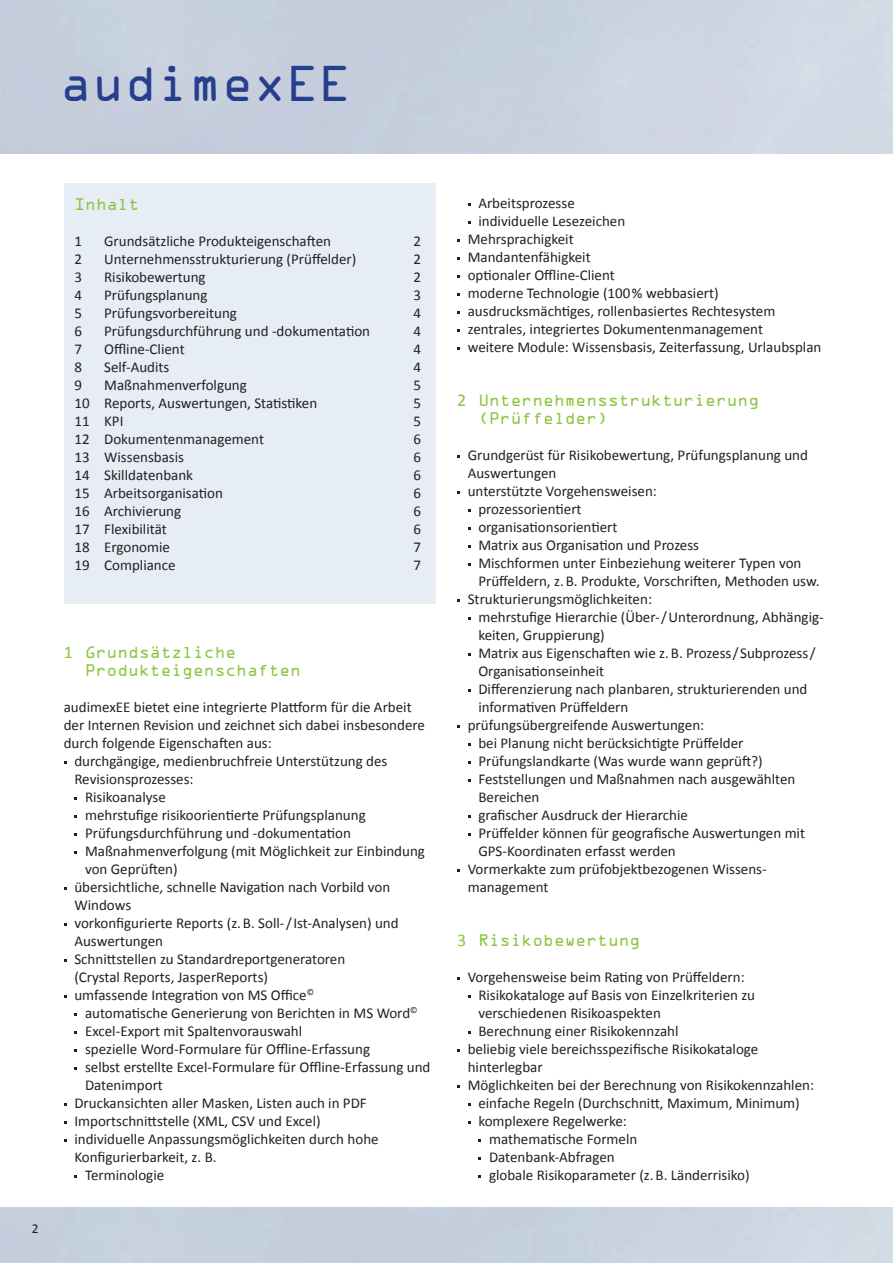
<style>
.page{position:relative;width:893px;height:1263px;background:#fff}
.page>*{position:absolute;margin:0;border:0;box-sizing:border-box;transform-origin:0 0}
.t1{font:45px "OCRAM";color:#253f8e}
.t2{font:15px "Calibri";color:#231f20}
.t3{font:15px/18px "OCRAM";color:#8bc63e}
.t4{font:13.5px "Calibri";color:#231f20}
.s1{font-family:"Calibri";font-size:18px}
</style>
<div class="page">
<hr style="left:892px;top:1208px;width:1px;height:55px;background:#e7edf5">
<div style="left:64px;top:183px;width:372px;height:421px;background:#e7edf5"></div>
<h1 class="t1" style="left:60px;top:57px;width:293px">audimexEE</h1>
<p class="t3" style="left:74px;top:196px;width:66px">Inhalt</p>
<p class="t2" style="left:74px;top:232px;width:9px">1</p>
<p class="t2" style="left:104px;top:232px;width:228px">Grundsätzliche Produkteigenschaften</p>
<p class="t2" style="left:413px;top:232px;width:9px">2</p>
<p class="t2" style="left:74px;top:250px;width:9px">2</p>
<p class="t2" style="left:104px;top:250px;width:254px">Unternehmensstrukturierung (Prüffelder)</p>
<p class="t2" style="left:413px;top:250px;width:9px">2</p>
<p class="t2" style="left:74px;top:268px;width:9px">3</p>
<p class="t2" style="left:104px;top:268px;width:103px">Risikobewertung</p>
<p class="t2" style="left:413px;top:268px;width:9px">2</p>
<p class="t2" style="left:74px;top:286px;width:9px">4</p>
<p class="t2" style="left:104px;top:286px;width:105px">Prüfungsplanung</p>
<p class="t2" style="left:413px;top:286px;width:9px">3</p>
<p class="t2" style="left:74px;top:304px;width:9px">5</p>
<p class="t2" style="left:104px;top:304px;width:134px">Prüfungsvorbereitung</p>
<p class="t2" style="left:413px;top:304px;width:9px">4</p>
<p class="t2" style="left:74px;top:322px;width:9px">6</p>
<p class="t2" style="left:104px;top:322px;width:267px">Prüfungsdurchführung und -dokumentation</p>
<p class="t2" style="left:413px;top:322px;width:9px">4</p>
<p class="t2" style="left:74px;top:340px;width:20px">7 O</p>
<p class="t2" style="left:114px;top:340px;width:72px">ffline-Client</p>
<p class="t2" style="left:413px;top:340px;width:9px">4</p>
<p class="t2" style="left:74px;top:358px;width:9px">8</p>
<p class="t2" style="left:104px;top:358px;width:67px">Self-Audits</p>
<p class="t2" style="left:413px;top:358px;width:9px">4</p>
<p class="t2" style="left:74px;top:376px;width:9px">9</p>
<p class="t2" style="left:104px;top:376px;width:144px">Maßnahmenverfolgung</p>
<p class="t2" style="left:413px;top:376px;width:9px">5</p>
<p class="t2" style="left:74px;top:394px;width:244px">10 Reports, Auswertungen, Statistiken</p>
<p class="t2" style="left:413px;top:394px;width:9px">5</p>
<p class="t2" style="left:74px;top:412px;width:51px">11 KPI</p>
<p class="t2" style="left:413px;top:412px;width:9px">5</p>
<p class="t2" style="left:74px;top:430px;width:191px">12 Dokumentenmanagement</p>
<p class="t2" style="left:413px;top:430px;width:9px">6</p>
<p class="t2" style="left:74px;top:448px;width:111px">13 Wissensbasis</p>
<p class="t2" style="left:413px;top:448px;width:9px">6</p>
<p class="t2" style="left:74px;top:466px;width:120px">14 Skilldatenbank</p>
<p class="t2" style="left:413px;top:466px;width:9px">6</p>
<p class="t2" style="left:74px;top:484px;width:150px">15 Arbeitsorganisation</p>
<p class="t2" style="left:413px;top:484px;width:9px">6</p>
<p class="t2" style="left:74px;top:502px;width:108px">16 Archivierung</p>
<p class="t2" style="left:413px;top:502px;width:9px">6</p>
<p class="t2" style="left:74px;top:520px;width:94px">17 Flexibilität</p>
<p class="t2" style="left:413px;top:520px;width:9px">6</p>
<p class="t2" style="left:74px;top:538px;width:97px">18 Ergonomie</p>
<p class="t2" style="left:413px;top:538px;width:9px">7</p>
<p class="t2" style="left:74px;top:556px;width:103px">19 Compliance</p>
<p class="t2" style="left:413px;top:556px;width:9px">7</p>
<p class="t4" style="left:32px;top:1220px;width:8px">2</p>
<p class="t3" style="left:85px;top:644px;width:218px;text-indent:-21px"><span class="s1">1</span> Grundsätzliche<br>Produkteigenschaften</p>
<p class="t2" style="left:64px;top:697px;width:349px">audimexEE bietet eine integrierte Plattform für die Arbeit</p>
<p class="t2" style="left:64px;top:715px;width:363px">der Internen Revision und zeichnet sich dabei insbesondere</p>
<p class="t2" style="left:64px;top:733px;width:210px">durch folgende Eigenschaften aus:</p>
<p class="t2" style="left:74px;top:751px;width:315px">durchgängige, medienbruchfreie Unterstützung des</p>
<p class="t2" style="left:74px;top:769px;width:121px">Revisionsprozesses:</p>
<p class="t2" style="left:85px;top:787px;width:82px">Risikoanalyse</p>
<p class="t2" style="left:85px;top:805px;width:282px">mehrstufige risikoorientierte Prüfungsplanung</p>
<p class="t2" style="left:85px;top:823px;width:267px">Prüfungsdurchführung und -dokumentation</p>
<p class="t2" style="left:85px;top:841px;width:341px">Maßnahmenverfolgung (mit Möglichkeit zur Einbindung</p>
<p class="t2" style="left:85px;top:859px;width:94px">von Geprüften)</p>
<p class="t2" style="left:74px;top:877px;width:317px">übersichtliche, schnelle Navigation nach Vorbild von</p>
<p class="t2" style="left:74px;top:895px;width:58px">Windows</p>
<p class="t2" style="left:74px;top:913px;width:326px">vorkonfigurierte Reports (z. B. Soll-/Ist-Analysen) und</p>
<p class="t2" style="left:74px;top:931px;width:90px">Auswertungen</p>
<p class="t2" style="left:74px;top:949px;width:272px">Schnittstellen zu Standardreportgeneratoren</p>
<p class="t2" style="left:74px;top:967px;width:195px">(Crystal Reports, JasperReports)</p>
<p class="t2" style="left:74px;top:985px;width:241px">umfassende Integration von MS Office<sup>©</sup></p>
<p class="t2" style="left:85px;top:1003px;width:334px">automatische Generierung von Berichten in MS Word<sup>©</sup></p>
<p class="t2" style="left:85px;top:1021px;width:219px">Excel-Export mit Spaltenvorauswahl</p>
<p class="t2" style="left:85px;top:1039px;width:287px">spezielle Word-Formulare für Offline-Erfassung</p>
<p class="t2" style="left:85px;top:1057px;width:347px">selbst erstellte Excel-Formulare für Offline-Erfassung und</p>
<p class="t2" style="left:85px;top:1075px;width:79px">Datenimport</p>
<p class="t2" style="left:74px;top:1093px;width:294px">Druckansichten aller Masken, Listen auch in PDF</p>
<p class="t2" style="left:74px;top:1111px;width:248px">Importschnittstelle (XML, CSV und Excel)</p>
<p class="t2" style="left:74px;top:1129px;width:306px">individuelle Anpassungsmöglichkeiten durch hohe</p>
<p class="t2" style="left:74px;top:1147px;width:144px">Konfigurierbarkeit, z. B.</p>
<p class="t2" style="left:85px;top:1165px;width:81px">Terminologie</p>
<p class="t2" style="left:478px;top:193px;width:98px">Arbeitsprozesse</p>
<p class="t2" style="left:478px;top:211px;width:148px">individuelle Lesezeichen</p>
<p class="t2" style="left:468px;top:229px;width:107px">Mehrsprachigkeit</p>
<p class="t2" style="left:468px;top:247px;width:124px">Mandantenfähigkeit</p>
<p class="t2" style="left:468px;top:265px;width:149px">optionaler Offline-Client</p>
<p class="t2" style="left:468px;top:283px;width:252px">moderne Technologie (100% webbasiert)</p>
<p class="t2" style="left:468px;top:301px;width:309px">ausdrucksmächtiges, rollenbasiertes Rechtesystem</p>
<p class="t2" style="left:468px;top:319px;width:297px">zentrales, integriertes Dokumentenmanagement</p>
<p class="t2" style="left:468px;top:337px;width:355px">weitere Module: Wissensbasis, Zeiterfassung, Urlaubsplan</p>
<p class="t3" style="left:478px;top:392px;width:282px;text-indent:-21px"><span class="s1">2</span> Unternehmensstrukturierung (Prüffelder)</p>
<p class="t2" style="left:468px;top:445px;width:342px">Grundgerüst für Risikobewertung, Prüfungsplanung und</p>
<p class="t2" style="left:468px;top:463px;width:90px">Auswertungen</p>
<p class="t2" style="left:468px;top:481px;width:191px">unterstützte Vorgehensweisen:</p>
<p class="t2" style="left:478px;top:499px;width:105px">prozessorientiert</p>
<p class="t2" style="left:478px;top:517px;width:141px">organisationsorientiert</p>
<p class="t2" style="left:478px;top:535px;width:222px">Matrix aus Organisation und Prozess</p>
<p class="t2" style="left:478px;top:553px;width:325px">Mischformen unter Einbeziehung weiterer Typen von</p>
<p class="t2" style="left:478px;top:571px;width:343px">Prüffeldern, z. B. Produkte, Vorschriften, Methoden usw.</p>
<p class="t2" style="left:468px;top:589px;width:186px">Strukturierungsmöglichkeiten:</p>
<p class="t2" style="left:478px;top:607px;width:347px">mehrstufige Hierarchie (Über-/Unterordnung, Abhängig-</p>
<p class="t2" style="left:478px;top:625px;width:128px">keiten, Gruppierung)</p>
<p class="t2" style="left:478px;top:643px;width:339px">Matrix aus Eigenschaften wie z. B. Prozess/Subprozess/</p>
<p class="t2" style="left:457px;top:661px;width:12px">O</p>
<p class="t2" style="left:488px;top:661px;width:117px">rganisationseinheit</p>
<p class="t2" style="left:478px;top:679px;width:331px">Differenzierung nach planbaren, strukturierenden und</p>
<p class="t2" style="left:478px;top:697px;width:151px">informativen Prüffeldern</p>
<p class="t2" style="left:468px;top:715px;width:238px">prüfungsübergreifende Auswertungen:</p>
<p class="t2" style="left:478px;top:733px;width:266px">bei Planung nicht berücksichtigte Prüffelder</p>
<p class="t2" style="left:478px;top:751px;width:286px">Prüfungslandkarte (Was wurde wann geprüft?)</p>
<p class="t2" style="left:478px;top:769px;width:319px">Feststellungen und Maßnahmen nach ausgewählten</p>
<p class="t2" style="left:478px;top:787px;width:63px">Bereichen</p>
<p class="t2" style="left:478px;top:805px;width:211px">grafischer Ausdruck der Hierarchie</p>
<p class="t2" style="left:478px;top:823px;width:328px">Prüffelder können für geografische Auswertungen mit</p>
<p class="t2" style="left:478px;top:841px;width:199px">GPS-Koordinaten erfasst werden</p>
<p class="t2" style="left:468px;top:859px;width:300px">Vormerkakte zum prüfobjektbezogenen Wissens-</p>
<p class="t2" style="left:468px;top:877px;width:82px">management</p>
<p class="t3" style="left:457px;top:932px;width:185px"><span class="s1">3</span> Risikobewertung</p>
<p class="t2" style="left:468px;top:967px;width:278px">Vorgehensweise beim Rating von Prüffeldern:</p>
<p class="t2" style="left:478px;top:985px;width:278px">Risikokataloge auf Basis von Einzelkriterien zu</p>
<p class="t2" style="left:478px;top:1003px;width:184px">verschiedenen Risikoaspekten</p>
<p class="t2" style="left:478px;top:1021px;width:202px">Berechnung einer Risikokennzahl</p>
<p class="t2" style="left:468px;top:1039px;width:292px">beliebig viele bereichsspezifische Risikokataloge</p>
<p class="t2" style="left:468px;top:1057px;width:76px">hinterlegbar</p>
<p class="t2" style="left:468px;top:1075px;width:348px">Möglichkeiten bei der Berechnung von Risikokennzahlen:</p>
<p class="t2" style="left:478px;top:1093px;width:323px">einfache Regeln (Durchschnitt, Maximum, Minimum)</p>
<p class="t2" style="left:478px;top:1111px;width:150px">komplexere Regelwerke:</p>
<p class="t2" style="left:489px;top:1129px;width:150px">mathematische Formeln</p>
<p class="t2" style="left:489px;top:1147px;width:127px">Datenbank-Abfragen</p>
<p class="t2" style="left:489px;top:1165px;width:262px">globale Risikoparameter (z. B. Länderrisiko)</p>
</div>
